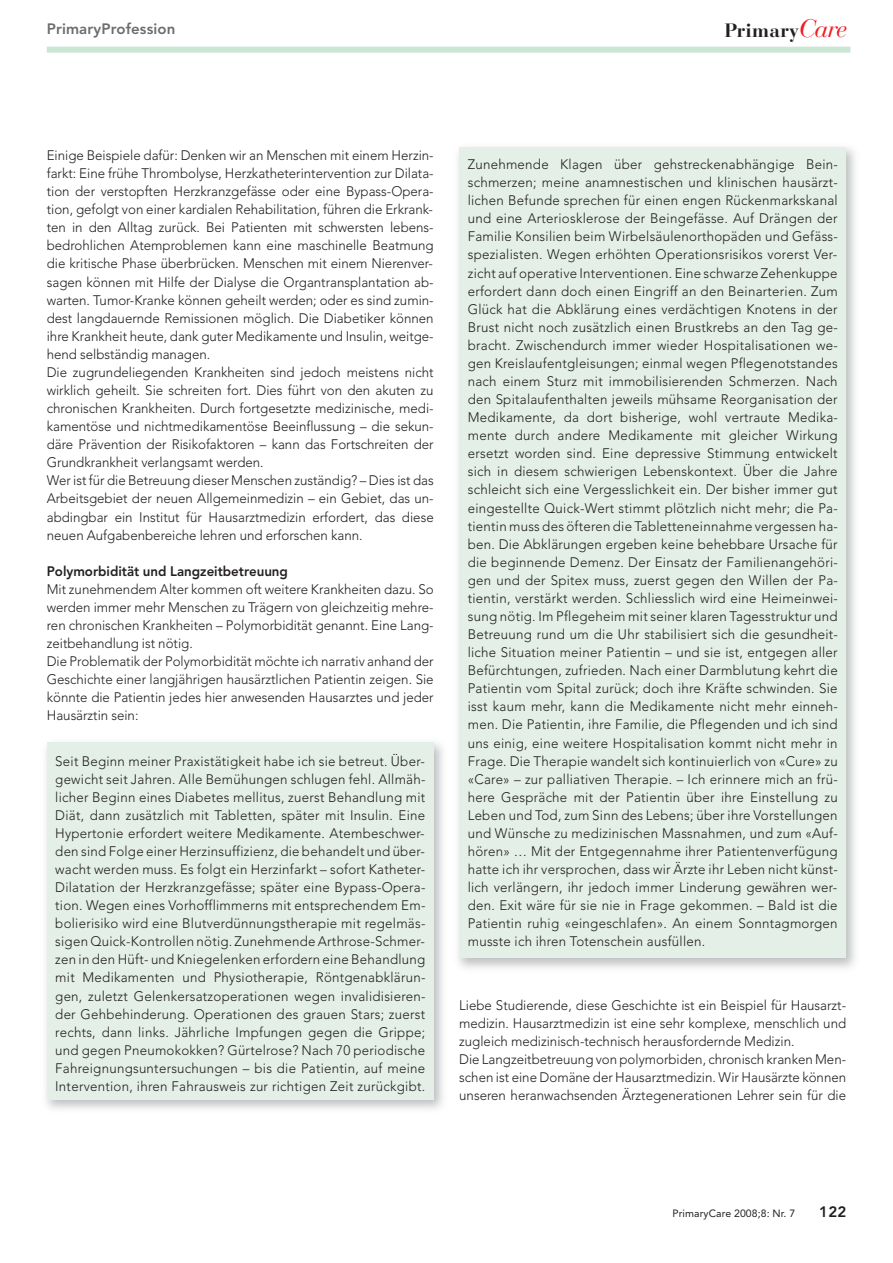
<style>
.page{position:relative;width:893px;height:1263px;background:#fff}
.page>*{position:absolute;margin:0;border:0;box-sizing:border-box;transform-origin:0 0}
.t1{font:700 19.2px "Bauer Bodoni";letter-spacing:.01em;color:#231f20}
.t2{font:800 15px "Avenir";letter-spacing:.01em;color:#6c6d70}
.t3{font:800 15px "Avenir";color:#231f20}
.t4{font:300 13.65px/18.1px "Avenir";color:#231f20}
.t5{font:800 13.65px "Avenir";color:#231f20}
.t6{font:10.5px "Avenir";letter-spacing:.01em;color:#231f20}
.s1{font-weight:400;font-style:italic;font-size:25.2px;color:#ee1d23}
</style>
<div class="page">
<div style="left:47px;top:47px;width:803px;height:6px;background:#cbe6d3"></div>
<div style="left:47px;top:742px;width:387px;height:358px;background:#e4efe8"></div>
<div style="left:459px;top:147px;width:387px;height:811px;background:#e4efe8"></div>
<p class="t2" style="left:47px;top:23px;width:130px">PrimaryProfession</p>
<h1 class="t1" style="left:725px;top:19px;width:124px">Primary<span class="s1">Care</span></h1>
<p class="t4" style="left:47px;top:147px;width:388px">Einige Beispiele dafür: Denken wir an Menschen mit einem Herzin&shy;farkt: Eine frühe Thrombolyse, Herzkatheterintervention zur Dilata&shy;tion der verstopften Herzkranzgefässe oder eine Bypass-Opera&shy;tion, gefolgt von einer kardialen Rehabilitation, führen die Erkrank&shy;ten in den Alltag zurück. Bei Patienten mit schwersten lebens - bedrohlichen Atemproblemen kann eine maschinelle Beatmung die kritische Phase überbrücken. Menschen mit einem Nierenver&shy;sagen können mit Hilfe der Dialyse die Organtransplantation ab&shy;warten. Tumor-Kranke können geheilt werden; oder es sind zumin&shy;dest langdauernde Remissionen möglich. Die Diabetiker können ihre Krankheit heute, dank guter Medikamente und Insulin, weitge&shy;hend selbständig managen.<br>Die zugrundeliegenden Krankheiten sind jedoch meistens nicht wirklich geheilt. Sie schreiten fort. Dies führt von den akuten zu chronischen Krankheiten. Durch fortgesetzte medizinische, medi&shy;kamentöse und nichtmedikamentöse Beeinflussung – die sekun&shy;däre Prävention der Risikofaktoren – kann das Fortschreiten der Grundkrankheit verlangsamt werden.<br>Wer ist für die Betreuung dieser Menschen zuständig? – Dies ist das Arbeitsgebiet der neuen Allgemeinmedizin – ein Gebiet, das un&shy;abdingbar ein Institut für Hausarztmedizin erfordert, das diese neuen Aufgabenbereiche lehren und erforschen kann.</p>
<p class="t5" style="left:47px;top:565px;width:243px">Polymorbidität und Langzeitbetreuung</p>
<p class="t4" style="left:47px;top:581px;width:388px">Mit zunehmendem Alter kommen oft weitere Krankheiten dazu. So werden immer mehr Menschen zu Trägern von gleichzeitig mehre&shy;ren chronischen Krankheiten – Polymorbidität genannt. Eine Lang&shy;zeitbehandlung ist nötig.<br>Die Problematik der Polymorbidität möchte ich narrativ anhand der Geschichte einer langjährigen hausärztlichen Patientin zeigen. Sie könnte die Patientin jedes hier anwesenden Hausarztes und jeder Hausärztin sein:</p>
<p class="t4" style="left:55px;top:753px;width:372px;text-align:justify">Seit Beginn meiner Praxistätigkeit habe ich sie betreut. Über&shy;gewicht seit Jahren. Alle Bemühungen schlugen fehl. Allmäh&shy;licher Beginn eines Diabetes mellitus, zuerst Behandlung mit Diät, dann zusätzlich mit Tabletten, später mit Insulin. Eine Hypertonie erfordert weitere Medikamente. Atembeschwer&shy;den sind Folge einer Herzinsuffizienz, die behandelt und über&shy;wacht werden muss. Es folgt ein Herzinfarkt – sofort Katheter-Dilatation der Herzkranzgefässe; später eine Bypass-Opera&shy;tion. Wegen eines Vorhofflimmerns mit entsprechendem Em&shy;bolierisiko wird eine Blutverdünnungstherapie mit regelmäs&shy;sigen Quick-Kontrollen nötig. Zunehmende Arthrose-Schmer&shy;zen in den Hüft- und Kniegelenken erfordern eine Behandlung mit Medikamenten und Physiotherapie, Röntgenabklärun&shy;gen, zuletzt Gelenkersatzoperationen wegen invalidisieren&shy;der Gehbehinderung. Operationen des grauen Stars; zuerst rechts, dann links. Jährliche Impfungen gegen die Grippe; und gegen Pneumokokken? Gürtelrose? Nach 70 periodische Fahreignungsuntersuchungen – bis die Patientin, auf meine Intervention, ihren Fahrausweis zur richtigen Zeit zurückgibt.</p>
<p class="t4" style="left:468px;top:156px;width:372px;text-align:justify">Zunehmende Klagen über gehstreckenabhängige Bein&shy;schmerzen; meine anamnestischen und klinischen hausärzt - lichen Befunde sprechen für einen engen Rückenmarkskanal und eine Arteriosklerose der Beingefässe. Auf Drängen der Familie Konsilien beim Wirbelsäulenorthopäden und Gefäss&shy;spezialisten. Wegen erhöhten Operationsrisikos vorerst Ver&shy;zicht auf operative Interventionen. Eine schwarze Zehenkuppe erfordert dann doch einen Eingriff an den Beinarterien. Zum Glück hat die Abklärung eines verdächtigen Knotens in der Brust nicht noch zusätzlich einen Brustkrebs an den Tag ge&shy;bracht. Zwischendurch immer wieder Hospitalisationen we&shy;gen Kreislaufentgleisungen; einmal wegen Pflegenotstandes nach einem Sturz mit immobilisierenden Schmerzen. Nach den Spitalaufenthalten jeweils mühsame Reorganisation der Medikamente, da dort bisherige, wohl vertraute Medika&shy;mente durch andere Medikamente mit gleicher Wirkung ersetzt worden sind. Eine depressive Stimmung entwickelt sich in diesem schwierigen Lebenskontext. Über die Jahre schleicht sich eine Vergesslichkeit ein. Der bisher immer gut eingestellte Quick-Wert stimmt plötzlich nicht mehr; die Pa&shy;tientin muss des öfteren die Tabletteneinnahme vergessen ha&shy;ben. Die Abklärungen ergeben keine behebbare Ursache für die beginnende Demenz. Der Einsatz der Familienangehöri&shy;gen und der Spitex muss, zuerst gegen den Willen der Pa&shy;tientin, verstärkt werden. Schliesslich wird eine Heimeinwei&shy;sung nötig. Im Pflegeheim mit seiner klaren Tagesstruktur und Betreuung rund um die Uhr stabilisiert sich die gesundheit - liche Situation meiner Patientin – und sie ist, entgegen aller Befürchtungen, zufrieden. Nach einer Darmblutung kehrt die Patientin vom Spital zurück; doch ihre Kräfte schwinden. Sie isst kaum mehr, kann die Medikamente nicht mehr einneh&shy;men. Die Patientin, ihre Familie, die Pflegenden und ich sind uns einig, eine weitere Hospitalisation kommt nicht mehr in Frage. Die Therapie wandelt sich kontinuierlich von «Cure» zu «Care» – zur palliativen Therapie. – Ich erinnere mich an frü&shy;here Gespräche mit der Patientin über ihre Einstellung zu Leben und Tod, zum Sinn des Lebens; über ihre Vorstellungen und Wünsche zu medizinischen Massnahmen, und zum «Auf&shy;hören» … Mit der Entgegennahme ihrer Patientenverfügung hatte ich ihr versprochen, dass wir Ärzte ihr Leben nicht künst&shy;lich verlängern, ihr jedoch immer Linderung gewähren wer&shy;den. Exit wäre für sie nie in Frage gekommen. – Bald ist die Patientin ruhig «eingeschlafen». An einem Sonntagmorgen musste ich ihren Totenschein ausfüllen.</p>
<p class="t4" style="left:459px;top:997px;width:388px">Liebe Studierende, diese Geschichte ist ein Beispiel für Hausarzt&shy;medizin. Hausarztmedizin ist eine sehr komplexe, menschlich und zugleich medizinisch-technisch herausfordernde Medizin.<br>Die Langzeitbetreuung von polymorbiden, chronisch kranken Men&shy;schen ist eine Domäne der Hausarztmedizin. Wir Hausärzte können unseren heranwachsenden Ärztegenerationen Lehrer sein für die</p>
<p class="t6" style="left:672px;top:1209px;width:124px">PrimaryCare 2008;8: Nr. 7</p>
<p class="t3" style="left:819px;top:1206px;width:28px">122</p>
</div>
